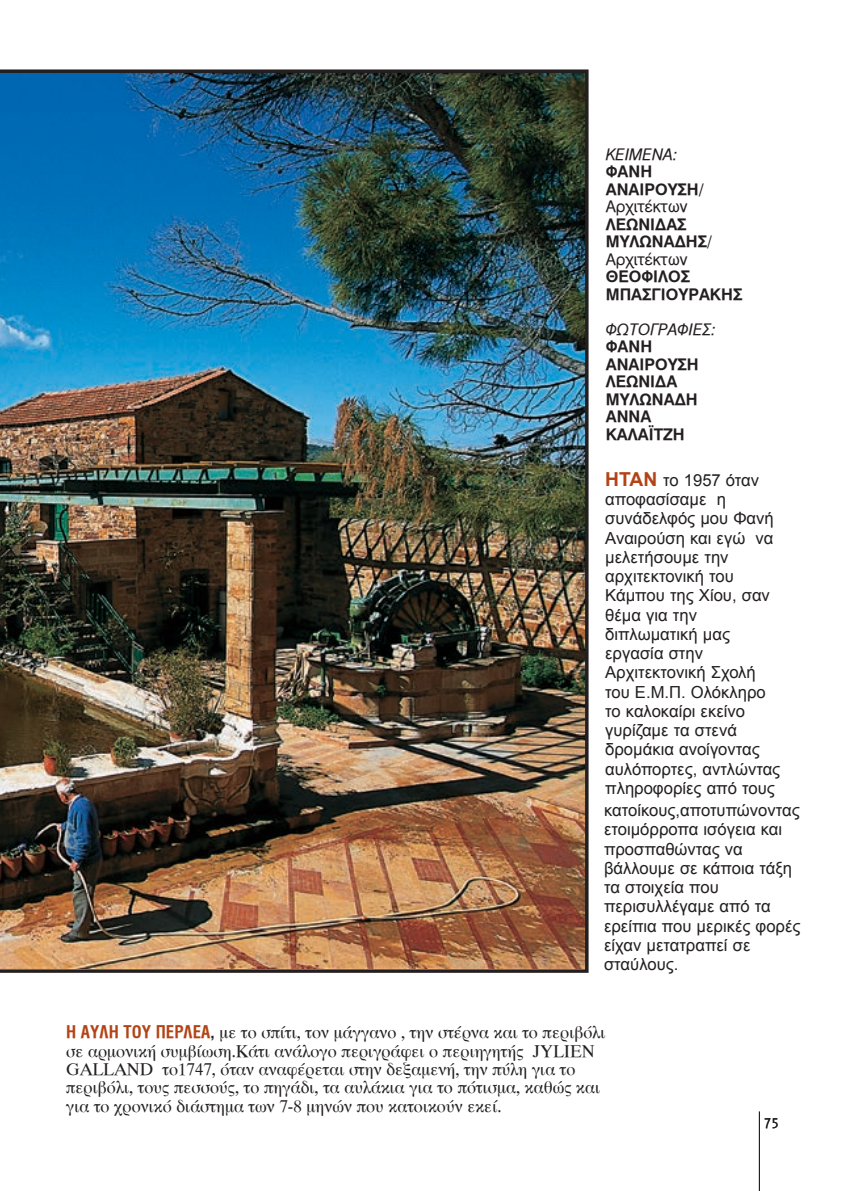
<style>
.page{position:relative;width:844px;height:1191px;background:#fff}
.page>*{position:absolute;margin:0;border:0;box-sizing:border-box;transform-origin:0 0}
.t1{font:17.5px/18.4px "UB Times";color:#231f20}
.t2{font:16.62px/19.2px "Arial";color:#231f20}
.t3{font:300 16.62px "Triplex Greek";color:#231f20}
.t4{font:15.75px/17.5px "UB Helvetica Bold";color:#231f20}
.t5{font:15.75px "UB Helvetica Italic";color:#231f20}
.t6{font:15.75px "UB Helvetica";color:#231f20}
.s1{font-family:"UB Helvetica"}
.s2{font-weight:700;font-size:19.25px;color:#b34315}
.s3{font-family:"UB Helvetica Cond Bold";color:#b34315}
.s4{font-family:"UB Helvetica Cond Bold"}
</style>
<div class="page">
<hr style="left:758px;top:1111px;width:1px;height:80px;background:#231f20">
<img style="left:0;top:69px;width:588px;height:903px">
<p class="t5" style="left:605px;top:145px;width:73px">KEIMENA:</p>
<p class="t4" style="left:605px;top:163px;width:100px">ΦΑΝΗ<br>ΑΝΑΙΡΟΥΣΗ/</p>
<p class="t6" style="left:605px;top:197px;width:83px">Αρχιτέκτων</p>
<p class="t4" style="left:605px;top:215px;width:108px">ΛΕΩΝΙΔΑΣ<br>ΜΥΛΩΝΑΔΗΣ<span class="s1">/</span></p>
<p class="t6" style="left:605px;top:250px;width:83px">Αρχιτέκτων</p>
<p class="t4" style="left:605px;top:268px;width:138px">ΘΕΟΦΙΛΟΣ<br>ΜΠΑΣΓΙΟΥΡΑΚΗΣ</p>
<p class="t5" style="left:605px;top:320px;width:112px">ΦΩΤΟΓΡΑΦΙΕΣ:</p>
<p class="t4" style="left:605px;top:338px;width:95px">ΦΑΝΗ<br>ΑΝΑΙΡΟΥΣΗ<br>ΛΕΩΝΙΔΑ<br>ΜΥΛΩΝΑΔΗ<br>ΑΝΝΑ<br>ΚΑΛΑΪΤΖΗ</p>
<p class="t2" style="left:605px;top:470px;width:176px"><span class="s2">ΗΤΑΝ</span> το 1957 όταν αποφασίσαμε η συνάδελφός μου Φανή<br>Αναιρούση και εγώ να μελετήσουμε την αρχιτεκτονική του<br>Κάμπου της Χίου, σαν θέμα για την διπλωματική μας εργασία στην<br>Αρχιτεκτονική Σχολή του Ε.Μ.Π. Ολόκληρο το καλοκαίρι εκείνο γυρίζαμε τα στενά δρομάκια ανοίγοντας αυλόπορτες, αντλώντας πληροφορίες από τους</p>
<p class="t2" style="left:604px;top:800px;width:198px">κατοίκους,αποτυπώνοντας ετοιμόρροπα ισόγεια και προσπαθώντας να βάλλουμε σε κάποια τάξη τα στοιχεία που περισυλλέγαμε από τα ερείπια που μερικές φορές είχαν μετατραπεί σε σταύλους.</p>
<p class="t1" style="left:66px;top:1023px;width:540px"><span class="s3">Η ΑΥΛΗ ΤΟΥ ΠΕΡΛΕΑ</span><span class="s4">,</span> με το σπίτι, τον μάγγανο , την στέρνα και το περιβόλι σε αρμονική συμβίωση.Κάτι ανάλογο περιγράφει ο περιηγητής JYLIEN GALLAND το1747, όταν αναφέρεται στην δεξαμενή, την πύλη για το περιβόλι, τους πεσσούς, το πηγάδι, τα αυλάκια για το πότισμα, καθώς και για το χρονικό διάστημα των 7-8 μηνών που κατοικούν εκεί.</p>
<p class="t3" style="left:764px;top:1113px;width:16px">75</p>
</div>
